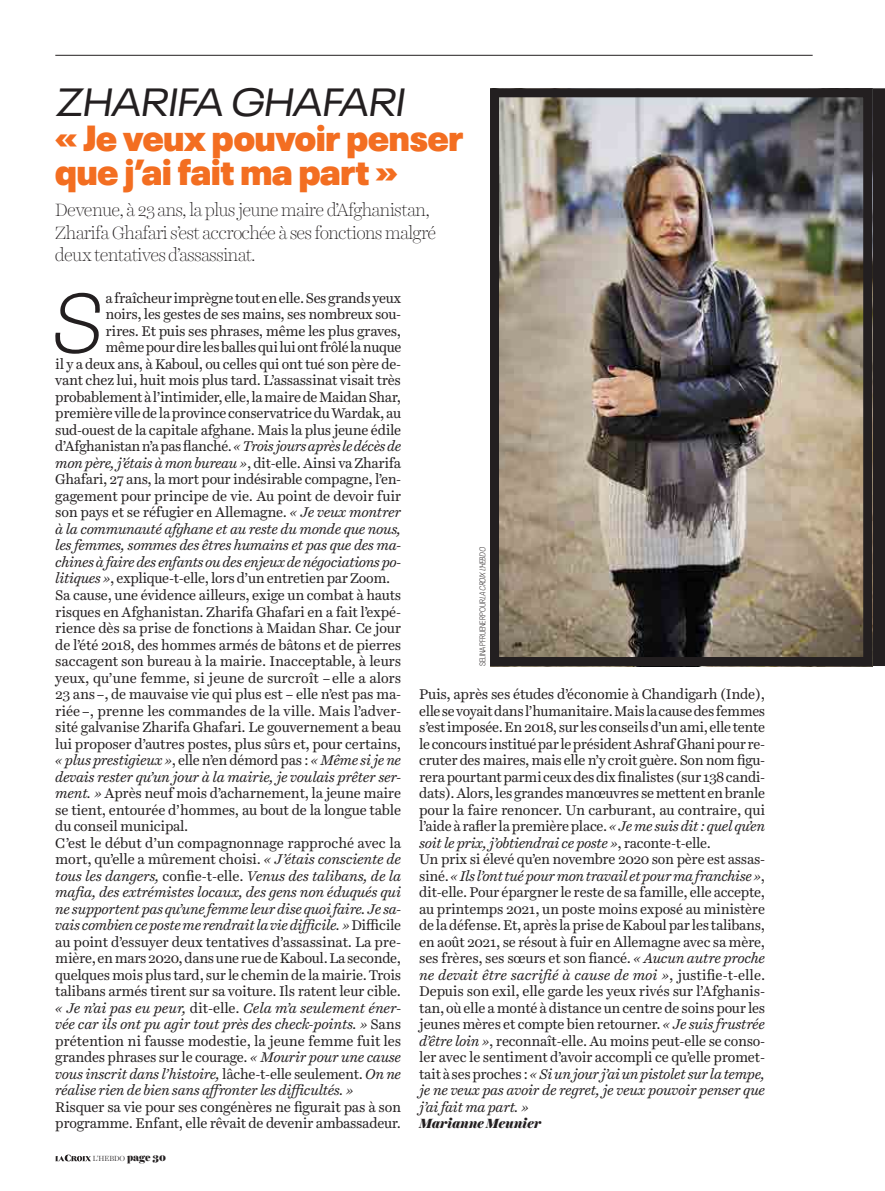
<style>
.page{position:relative;width:885px;height:1191px;background:#fff}
.page>*{position:absolute;margin:0;border:0;box-sizing:border-box;transform-origin:0 0}
.t1{font:300 82.5px "Neue Plak";color:#231f20}
.t2{font:expanded 39px "Neue Plak";color:#231f20}
.t3{font:900 36px/34.5px "Neue Plak";letter-spacing:-.005em;color:#f36e21}
.t4{font:100 18px/22.5px "Harrietv 2 Display";letter-spacing:-.02em;color:#231f20}
.t5{font:14.25px/16.5px "Harrietv 2 Text";letter-spacing:-.02em;color:#231f20}
.t6{font:italic 14.25px "Harrietv 2 Text";letter-spacing:-.025em;color:#231f20}
.t7{font:italic 900 13.5px "Harrietv 2 Display";letter-spacing:-.015em;color:#231f20}
.t8{font:300 condensed 8.25px "Neue Plak";letter-spacing:-.015em;color:#231f20}
.t9{font:300 7.5px "Harrietv 2 Display";color:#231f20}
.s1{font-style:italic}
.s2{font-style:normal}
.s3{font-weight:900;font-size:10.5px}
</style>
<div class="page">
<div style="left:868px;top:93px;width:12px;height:568px;background:#231f20"></div>
<div style="left:863px;top:88px;width:21px;height:578px;border:9px solid #231f20"></div>
<hr style="left:55px;top:55px;width:757px;height:1px;background:#231f20">
<img style="left:500px;top:98px;width:362px;height:558px">
<div style="left:490px;top:88px;width:382px;height:578px;border:9px solid #231f20"></div>
<svg style="left:55px;top:1154px;width:36px;height:7px"></svg>
<h2 class="t2" style="left:55px;top:72px;width:357px">ZHARIFA GHAFARI</h2>
<h3 class="t3" style="left:55px;top:116px;width:409px">« Je veux pouvoir penser que j’ai fait ma part »</h3>
<p class="t4" style="left:55px;top:199px;width:382px">Devenue, à 23 ans, la plus jeune maire d’Afghanistan,<br>Zharifa Ghafari s’est accrochée à ses fonctions malgré deux tentatives d’assassinat.</p>
<h1 class="t1" style="left:49px;top:261px;width:68px">S</h1>
<p class="t5" style="left:105px;top:290px;width:297px">a fraîcheur imprègne tout en elle. Ses grands yeux</p>
<p class="t5" style="left:105px;top:306px;width:297px">noirs, les gestes de ses mains, ses nombreux sou-</p>
<p class="t5" style="left:105px;top:323px;width:297px">rires. Et puis ses phrases, même les plus graves,</p>
<p class="t5" style="left:105px;top:339px;width:297px">même pour dire les balles qui lui ont frôlé la nuque</p>
<p class="t5" style="left:55px;top:356px;width:347px">il y a deux ans, à Kaboul, ou celles qui ont tué son père de-</p>
<p class="t5" style="left:55px;top:372px;width:347px">vant chez lui, huit mois plus tard. L’assassinat visait très</p>
<p class="t5" style="left:55px;top:389px;width:347px">probablement à l’intimider, elle, la maire de Maidan Shar,</p>
<p class="t5" style="left:55px;top:405px;width:347px">première ville de la province conservatrice du Wardak, au</p>
<p class="t5" style="left:55px;top:422px;width:347px">sud-ouest de la capitale afghane. Mais la plus jeune édile</p>
<p class="t5" style="left:55px;top:438px;width:347px">d’Afghanistan n’a pas flanché. <span class="s1">« Trois jours après le décès de</span></p>
<p class="t6" style="left:55px;top:453px;width:347px">mon père, j’étais à mon bureau »<span class="s2">, dit-elle. Ainsi va Zharifa</span></p>
<p class="t5" style="left:55px;top:471px;width:347px">Ghafari, 27 ans, la mort pour indésirable compagne, l’en-</p>
<p class="t5" style="left:55px;top:488px;width:347px">gagement pour principe de vie. Au point de devoir fuir</p>
<p class="t5" style="left:55px;top:504px;width:347px">son pays et se réfugier en Allemagne. <span class="s1">« Je veux montrer</span></p>
<p class="t6" style="left:55px;top:519px;width:347px">à la communauté afghane et au reste du monde que nous,</p>
<p class="t6" style="left:55px;top:536px;width:347px">les femmes, sommes des êtres humains et pas que des ma-</p>
<p class="t6" style="left:55px;top:552px;width:347px">chines à faire des enfants ou des enjeux de négociations po-</p>
<p class="t5" style="left:55px;top:570px;width:336px"><span class="s1">litiques »</span>, explique-t-elle, lors d’un entretien par Zoom.</p>
<p class="t5" style="left:55px;top:587px;width:347px">Sa cause, une évidence ailleurs, exige un combat à hauts</p>
<p class="t5" style="left:55px;top:603px;width:347px">risques en Afghanistan. Zharifa Ghafari en a fait l’expé-</p>
<p class="t5" style="left:55px;top:620px;width:347px">rience dès sa prise de fonctions à Maidan Shar. Ce jour</p>
<p class="t5" style="left:55px;top:636px;width:347px">de l’été 2018, des hommes armés de bâtons et de pierres</p>
<p class="t5" style="left:55px;top:653px;width:347px">saccagent son bureau à la mairie. Inacceptable, à leurs</p>
<p class="t5" style="left:55px;top:669px;width:347px">yeux, qu’une femme, si jeune de surcroît –elle a alors</p>
<p class="t5" style="left:55px;top:686px;width:347px">23 ans–, de mauvaise vie qui plus est – elle n’est pas ma-</p>
<p class="t5" style="left:55px;top:702px;width:347px">riée–, prenne les commandes de la ville. Mais l’adver-</p>
<p class="t5" style="left:55px;top:719px;width:347px">sité galvanise Zharifa Ghafari. Le gouvernement a beau</p>
<p class="t5" style="left:55px;top:735px;width:347px">lui proposer d’autres postes, plus sûrs et, pour certains,</p>
<p class="t6" style="left:55px;top:750px;width:347px">« plus prestigieux »<span class="s2">, elle n’en démord pas :</span> « Même si je ne</p>
<p class="t6" style="left:55px;top:767px;width:347px">devais rester qu’un jour à la mairie, je voulais prêter ser-</p>
<p class="t5" style="left:55px;top:785px;width:347px"><span class="s1">ment. »</span> Après neuf mois d’acharnement, la jeune maire</p>
<p class="t5" style="left:55px;top:801px;width:347px">se tient, entourée d’hommes, au bout de la longue table</p>
<p class="t5" style="left:55px;top:818px;width:135px">du conseil municipal.</p>
<p class="t5" style="left:55px;top:834px;width:347px">C’est le début d’un compagnonnage rapproché avec la</p>
<p class="t5" style="left:55px;top:851px;width:347px">mort, qu’elle a mûrement choisi. <span class="s1">« J’étais consciente de</span></p>
<p class="t6" style="left:55px;top:866px;width:347px">tous les dangers, <span class="s2">confie-t-elle.</span> Venus des talibans, de la</p>
<p class="t6" style="left:55px;top:882px;width:347px">mafia, des extrémistes locaux, des gens non éduqués qui</p>
<p class="t6" style="left:55px;top:899px;width:347px">ne supportent pas qu’une femme leur dise quoi faire. Je sa-</p>
<p class="t6" style="left:55px;top:915px;width:347px">vais combien ce poste me rendrait la vie difficile. » <span class="s2">Difficile</span></p>
<p class="t5" style="left:55px;top:933px;width:347px">au point d’essuyer deux tentatives d’assassinat. La pre-</p>
<p class="t5" style="left:55px;top:950px;width:347px">mière, en mars 2020, dans une rue de Kaboul. La seconde,</p>
<p class="t5" style="left:55px;top:966px;width:347px">quelques mois plus tard, sur le chemin de la mairie. Trois</p>
<p class="t5" style="left:55px;top:983px;width:347px">talibans armés tirent sur sa voiture. Ils ratent leur cible.</p>
<p class="t6" style="left:55px;top:998px;width:347px">« Je n’ai pas eu peur, <span class="s2">dit-elle.</span> Cela m’a seulement éner-</p>
<p class="t6" style="left:55px;top:1014px;width:347px">vée car ils ont pu agir tout près des check-points. » <span class="s2">Sans</span></p>
<p class="t5" style="left:55px;top:1032px;width:347px">prétention ni fausse modestie, la jeune femme fuit les</p>
<p class="t5" style="left:55px;top:1049px;width:347px">grandes phrases sur le courage. <span class="s1">« Mourir pour une cause</span></p>
<p class="t6" style="left:55px;top:1064px;width:347px">vous inscrit dans l’histoire, <span class="s2">lâche-t-elle seulement.</span> On ne</p>
<p class="t6" style="left:55px;top:1080px;width:300px">réalise rien de bien sans affronter les difficultés. »</p>
<p class="t5" style="left:55px;top:1098px;width:347px">Risquer sa vie pour ses congénères ne figurait pas à son programme. Enfant, elle rêvait de devenir ambassadeur.</p>
<p class="t8" style="left:476px;top:666px;width:121px;rotate:-90deg">SELINA PFRUENER POUR LA CROIX L’HEBDO</p>
<p class="t5" style="left:419px;top:686px;width:347px">Puis, après ses études d’économie à Chandigarh (Inde), elle se voyait dans l’humanitaire. Mais la cause des femmes s’est imposée. En 2018, sur les conseils d’un ami, elle tente le concours institué par le président Ashraf Ghani pour re&shy;cruter des maires, mais elle n’y croit guère. Son nom figu&shy;rera pourtant parmi ceux des dix finalistes (sur 138 candi&shy;dats). Alors, les grandes manœuvres se mettent en branle pour la faire renoncer. Un carburant, au contraire, qui l’aide à rafler la première place. <span class="s1">« Je me suis dit : quel qu’en soit le prix, j’obtiendrai ce poste »</span>, raconte-t-elle.<br>Un prix si élevé qu’en novembre 2020 son père est assas&shy;siné. <span class="s1">« Ils l’ont tué pour mon travail et pour ma franchise »</span>, dit-elle. Pour épargner le reste de sa famille, elle accepte, au printemps 2021, un poste moins exposé au ministère de la défense. Et, après la prise de Kaboul par les talibans, en août 2021, se résout à fuir en Allemagne avec sa mère, ses frères, ses sœurs et son fiancé. <span class="s1">« Aucun autre proche ne devait être sacrifié à cause de moi »</span>, justifie-t-elle.<br>Depuis son exil, elle garde les yeux rivés sur l’Afghanis&shy;tan, où elle a monté à distance un centre de soins pour les jeunes mères et compte bien retourner. <span class="s1">« Je suis frustrée d’être loin »</span>, reconnaît-elle. Au moins peut-elle se conso&shy;ler avec le sentiment d’avoir accompli ce qu’elle promet&shy;tait à ses proches : <span class="s1">« Si un jour j’ai un pistolet sur la tempe, je ne veux pas avoir de regret, je veux pouvoir penser que j’ai fait ma part. »</span></p>
<p class="t7" style="left:419px;top:1114px;width:124px">Marianne Meunier</p>
<p class="t9" style="left:93px;top:1153px;width:74px">L’HEBDO <span class="s3">page 30</span></p>
</div>
